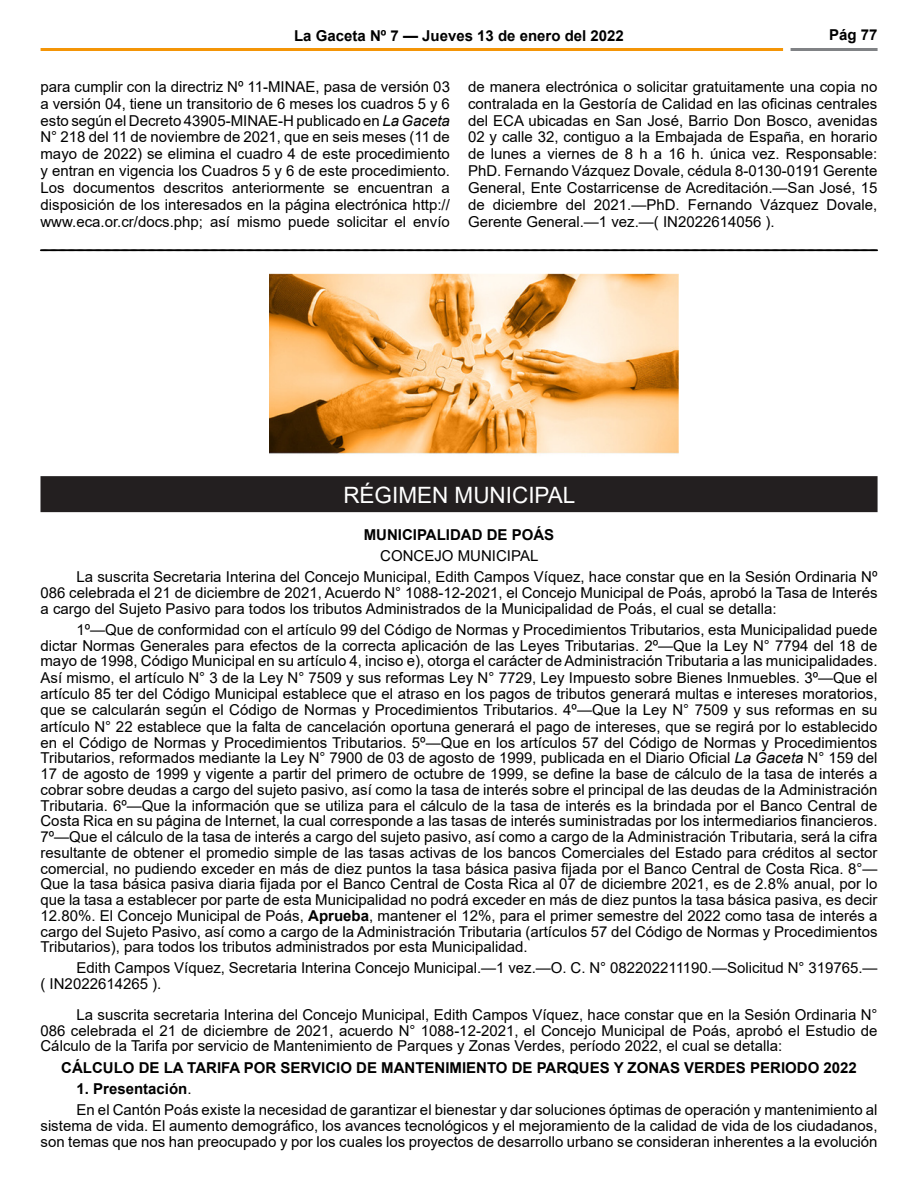
<style>
.page{position:relative;width:918px;height:1188px;background:#fff}
.page>*{position:absolute;margin:0;border:0;box-sizing:border-box;transform-origin:0 0}
._05_Vaciado_Negro_20{font:22.5px "Arial";color:#fff}
.t1{font:15px/15.9px "Arial";color:#000;text-align:justify}
.t2{font:700 15px "Arial";color:#000}
.s1{font-style:italic}
.s2{font-weight:700}
.s3{font-weight:400}
</style>
<div class="page">
<hr style="left:41px;top:48px;width:742px;height:3px;background:#f49507">
<hr style="left:791px;top:48px;width:87px;height:3px;background:#808285">
<div style="left:40px;top:476px;width:838px;height:36px;background:#231f20"></div>
<img style="left:270px;top:274px;width:408px;height:180px">
<svg style="left:40px;top:250px;width:838px;height:1px"></svg>
<p class="t2" style="left:294px;top:25px;width:331px">La Gaceta Nº 7 — Jueves 13 de enero del 2022</p>
<p class="t2" style="left:829px;top:25px;width:50px">Pág 77</p>
<p class="t1" style="left:40px;top:78px;width:411px;line-height:16.8px">para cumplir con la directriz Nº 11-MINAE, pasa de versión 03 a versión 04, tiene un transitorio de 6 meses los cuadros 5 y 6 esto según el Decreto 43905-MINAE-H publicado en <span class="s1">La Gaceta </span>N° 218 del 11 de noviembre de 2021, que en seis meses (11 de mayo de 2022) se elimina el cuadro 4 de este procedimiento y entran en vigencia los Cuadros 5 y 6 de este procedimiento.<br>Los documentos descritos anteriormente se encuentran a disposición de los interesados en la página electrónica http:// www.eca.or.cr/docs.php; así mismo puede solicitar el envío</p>
<p class="t1" style="left:468px;top:78px;width:411px;line-height:16.8px">de manera electrónica o solicitar gratuitamente una copia no contralada en la Gestoría de Calidad en las oficinas centrales del ECA ubicadas en San José, Barrio Don Bosco, avenidas 02 y calle 32, contiguo a la Embajada de España, en horario de lunes a viernes de 8 h a 16 h. única vez. Responsable:<br>PhD. Fernando Vázquez Dovale, cédula 8-0130-0191 Gerente General, Ente Costarricense de Acreditación.—San José, 15 de diciembre del 2021.—PhD. Fernando Vázquez Dovale, Gerente General.—1 vez.—( IN2022614056 ).</p>
<p class="_05_Vaciado_Negro_20" style="left:343px;top:480px;width:234px">RÉGIMEN MUNICIPAL</p>
<p class="t2" style="left:364px;top:524px;width:192px">MUNICIPALIDAD DE POÁS</p>
<p class="t1" style="left:380px;top:548px;width:160px">CONCEJO MUNICIPAL</p>
<p class="t1" style="left:40px;top:569px;width:839px;text-indent:36px">La suscrita Secretaria Interina del Concejo Municipal, Edith Campos Víquez, hace constar que en la Sesión Ordinaria Nº 086 celebrada el 21 de diciembre de 2021, Acuerdo N° 1088-12-2021, el Concejo Municipal de Poás, aprobó la Tasa de Interés a cargo del Sujeto Pasivo para todos los tributos Administrados de la Municipalidad de Poás, el cual se detalla:</p>
<p class="t1" style="left:40px;top:622px;width:839px;text-indent:36px">1º—Que de conformidad con el artículo 99 del Código de Normas y Procedimientos Tributarios, esta Municipalidad puede dictar Normas Generales para efectos de la correcta aplicación de las Leyes Tributarias. 2º—Que la Ley N° 7794 del 18 de mayo de 1998, Código Municipal en su artículo 4, inciso e), otorga el carácter de Administración Tributaria a las municipalidades.<br>Así mismo, el artículo N° 3 de la Ley N° 7509 y sus reformas Ley N° 7729, Ley Impuesto sobre Bienes Inmuebles. 3º—Que el artículo 85 ter del Código Municipal establece que el atraso en los pagos de tributos generará multas e intereses moratorios, que se calcularán según el Código de Normas y Procedimientos Tributarios. 4º—Que la Ley N° 7509 y sus reformas en su artículo N° 22 establece que la falta de cancelación oportuna generará el pago de intereses, que se regirá por lo establecido en el Código de Normas y Procedimientos Tributarios. 5º—Que en los artículos 57 del Código de Normas y Procedimientos Tributarios, reformados mediante la Ley N° 7900 de 03 de agosto de 1999, publicada en el Diario Oficial <span class="s1">La Gaceta</span> N° 159 del 17 de agosto de 1999 y vigente a partir del primero de octubre de 1999, se define la base de cálculo de la tasa de interés a cobrar sobre deudas a cargo del sujeto pasivo, así como la tasa de interés sobre el principal de las deudas de la Administración Tributaria. 6º—Que la información que se utiliza para el cálculo de la tasa de interés es la brindada por el Banco Central de Costa Rica en su página de Internet, la cual corresponde a las tasas de interés suministradas por los intermediarios financieros.<br>7º—Que el cálculo de la tasa de interés a cargo del sujeto pasivo, así como a cargo de la Administración Tributaria, será la cifra resultante de obtener el promedio simple de las tasas activas de los bancos Comerciales del Estado para créditos al sector comercial, no pudiendo exceder en más de diez puntos la tasa básica pasiva fijada por el Banco Central de Costa Rica. 8°— Que la tasa básica pasiva diaria fijada por el Banco Central de Costa Rica al 07 de diciembre 2021, es de 2.8% anual, por lo que la tasa a establecer por parte de esta Municipalidad no podrá exceder en más de diez puntos la tasa básica pasiva, es decir 12.80%. El Concejo Municipal de Poás, <span class="s2">Aprueba</span>, mantener el 12%, para el primer semestre del 2022 como tasa de interés a cargo del Sujeto Pasivo, así como a cargo de la Administración Tributaria (artículos 57 del Código de Normas y Procedimientos Tributarios), para todos los tributos administrados por esta Municipalidad.</p>
<p class="t1" style="left:40px;top:960px;width:839px;text-indent:36px">Edith Campos Víquez, Secretaria Interina Concejo Municipal.—1 vez.—O. C. N° 082202211190.—Solicitud N° 319765.— ( IN2022614265 ).</p>
<p class="t1" style="left:40px;top:1007px;width:839px;text-indent:36px">La suscrita secretaria Interina del Concejo Municipal, Edith Campos Víquez, hace constar que en la Sesión Ordinaria N° 086 celebrada el 21 de diciembre de 2021, acuerdo N° 1088-12-2021, el Concejo Municipal de Poás, aprobó el Estudio de Cálculo de la Tarifa por servicio de Mantenimiento de Parques y Zonas Verdes, período 2022, el cual se detalla:</p>
<p class="t2" style="left:61px;top:1057px;width:797px">CÁLCULO DE LA TARIFA POR SERVICIO DE MANTENIMIENTO DE PARQUES Y ZONAS VERDES PERIODO 2022</p>
<p class="t2" style="left:76px;top:1078px;width:117px">1. Presentación<span class="s3">.</span></p>
<p class="t1" style="left:40px;top:1101px;width:839px;text-indent:36px">En el Cantón Poás existe la necesidad de garantizar el bienestar y dar soluciones óptimas de operación y mantenimiento al sistema de vida. El aumento demográfico, los avances tecnológicos y el mejoramiento de la calidad de vida de los ciudadanos, son temas que nos han preocupado y por los cuales los proyectos de desarrollo urbano se consideran inherentes a la evolución</p>
</div>
